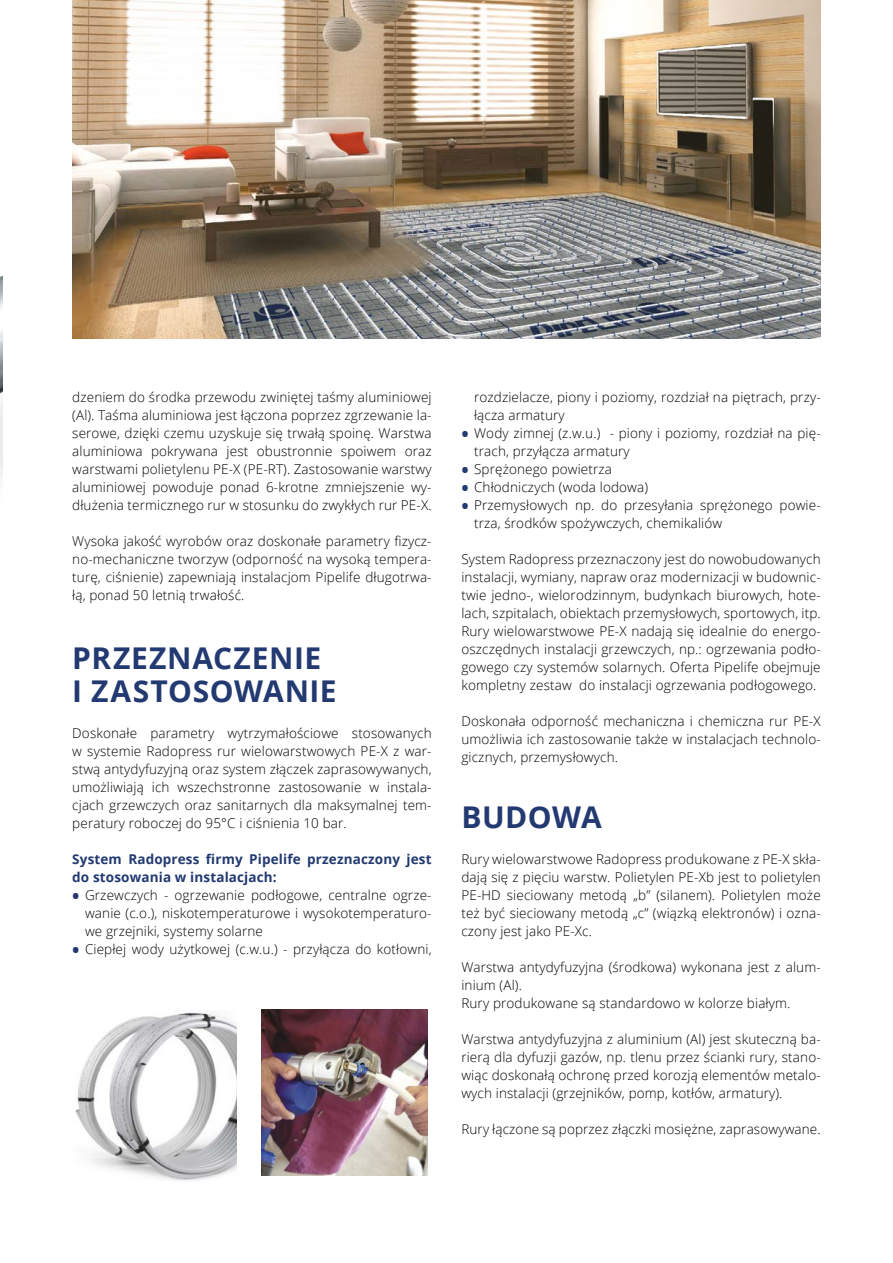
<style>
.page{position:relative;width:893px;height:1263px;background:#fff}
.page>*{position:absolute;margin:0;border:0;box-sizing:border-box;transform-origin:0 0}
.t1{font:700 30px/33px "Open Sans";letter-spacing:.015em;color:#223971}
.t2{font:300 13.5px/18px "Open Sans";letter-spacing:.01em;color:#000;text-align:justify}
.t3{font:700 13.5px/18px "Open Sans";letter-spacing:.01em;color:#223971}
.s1{font-weight:700;font-size:19.5px;color:#223971}
</style>
<div class="page">
<img style="left:72px;top:0;width:749px;height:339px">
<img style="left:0;top:276px;width:2px;height:201px">
<img style="left:75px;top:1011px;width:161px;height:170px">
<img style="left:261px;top:1009px;width:166px;height:166px">
<p class="t2" style="left:72px;top:388px;width:361px">dzeniem do środka przewodu zwiniętej taśmy aluminiowej (Al). Taśma aluminiowa jest łączona poprzez zgrzewanie la&shy;serowe, dzięki czemu uzyskuje się trwałą spoinę. Warstwa aluminiowa pokrywana jest obustronnie spoiwem oraz warstwami polietylenu PE-X (PE-RT). Zastosowanie warstwy aluminiowej powoduje ponad 6-krotne zmniejszenie wy&shy;dłużenia termicznego rur w stosunku do zwykłych rur PE-X.</p>
<p class="t2" style="left:72px;top:532px;width:361px">Wysoka jakość wyrobów oraz doskonałe parametry fizycz&shy;no-mechaniczne tworzyw (odporność na wysoką tempera&shy;turę, ciśnienie) zapewniają instalacjom Pipelife długotrwa&shy;łą, ponad 50 letnią trwałość.</p>
<h1 class="t1" style="left:72px;top:641px;width:266px">PRZEZNACZENIE<br>I ZASTOSOWANIE</h1>
<p class="t2" style="left:72px;top:724px;width:361px">Doskonałe parametry wytrzymałościowe stosowanych w systemie Radopress rur wielowarstwowych PE-X z war&shy;stwą antydyfuzyjną oraz system złączek zaprasowywanych, umożliwiają ich wszechstronne zastosowanie w instala&shy;cjach grzewczych oraz sanitarnych dla maksymalnej tem&shy;peratury roboczej do 95°C i ciśnienia 10 bar.</p>
<p class="t3" style="left:72px;top:850px;width:361px">System Radopress firmy Pipelife przeznaczony jest do stosowania w instalacjach:</p>
<p class="t2" style="left:85px;top:886px;width:348px;text-indent:-13px"><span class="s1">•</span> Grzewczych - ogrzewanie podłogowe, centralne ogrze&shy;wanie (c.o.), niskotemperaturowe i wysokotemperaturo&shy;we grzejniki, systemy solarne</p>
<p class="t2" style="left:72px;top:940px;width:361px"><span class="s1">•</span> Ciepłej wody użytkowej (c.w.u.) - przyłącza do kotłowni,</p>
<p class="t2" style="left:474px;top:388px;width:348px">rozdzielacze, piony i poziomy, rozdział na piętrach, przy&shy;łącza armatury</p>
<p class="t2" style="left:474px;top:424px;width:348px;text-indent:-13px"><span class="s1">•</span> Wody zimnej (z.w.u.) - piony i poziomy, rozdział na pię&shy;trach, przyłącza armatury</p>
<p class="t2" style="left:461px;top:460px;width:152px"><span class="s1">•</span> Sprężonego powietrza</p>
<p class="t2" style="left:461px;top:478px;width:188px"><span class="s1">•</span> Chłodniczych (woda lodowa)</p>
<p class="t2" style="left:474px;top:496px;width:348px;text-indent:-13px"><span class="s1">•</span> Przemysłowych np. do przesyłania sprężonego powie&shy;trza, środków spożywczych, chemikaliów</p>
<p class="t2" style="left:461px;top:550px;width:361px">System Radopress przeznaczony jest do nowobudowanych instalacji, wymiany, napraw oraz modernizacji w budownic&shy;twie jedno-, wielorodzinnym, budynkach biurowych, hote&shy;lach, szpitalach, obiektach przemysłowych, sportowych, itp.<br>Rury wielowarstwowe PE-X nadają się idealnie do energo&shy;oszczędnych instalacji grzewczych, np.: ogrzewania podło&shy;gowego czy systemów solarnych. Oferta Pipelife obejmuje kompletny zestaw do instalacji ogrzewania podłogowego.</p>
<p class="t2" style="left:461px;top:712px;width:361px">Doskonała odporność mechaniczna i chemiczna rur PE-X umożliwia ich zastosowanie także w instalacjach technolo&shy;gicznych, przemysłowych.</p>
<h1 class="t1" style="left:461px;top:800px;width:142px">BUDOWA</h1>
<p class="t2" style="left:461px;top:850px;width:361px">Rury wielowarstwowe Radopress produkowane z PE-X skła&shy;dają się z pięciu warstw. Polietylen PE-Xb jest to polietylen PE-HD sieciowany metodą „b” (silanem). Polietylen może też być sieciowany metodą „c” (wiązką elektronów) i ozna&shy;czony jest jako PE-Xc.</p>
<p class="t2" style="left:461px;top:958px;width:361px;text-align:left">Warstwa antydyfuzyjna (środkowa) wykonana jest z alum&shy;inium (Al).<br>Rury produkowane są standardowo w kolorze białym.</p>
<p class="t2" style="left:461px;top:1030px;width:361px">Warstwa antydyfuzyjna z aluminium (Al) jest skuteczną ba&shy;rierą dla dyfuzji gazów, np. tlenu przez ścianki rury, stano&shy;wiąc doskonałą ochronę przed korozją elementów metalo&shy;wych instalacji (grzejników, pomp, kotłów, armatury).</p>
<p class="t2" style="left:461px;top:1120px;width:361px">Rury łączone są poprzez złączki mosiężne, zaprasowywane.</p>
</div>
